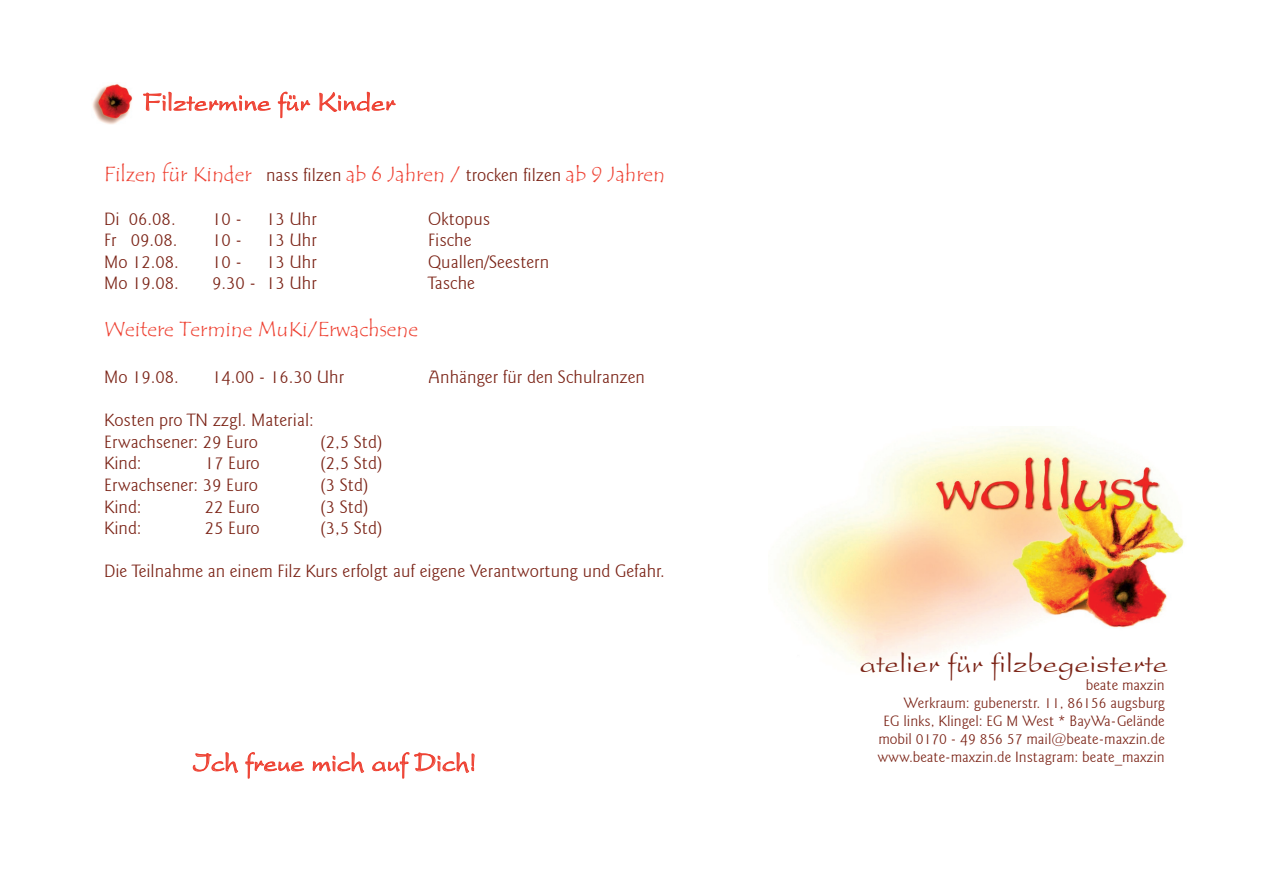
<style>
.page{position:relative;width:1263px;height:893px;background:#fff}
.page>*{position:absolute;margin:0;border:0;box-sizing:border-box;transform-origin:0 0}
.t1{font:30px "President Plain";color:#7b2316}
.t2{font:27px "President Plain";color:#ee4233}
.t3{font:21px "Tempus Sans ITC";color:#ee4233}
.t4{font:300 18px/21.6px "Goudy Sans IT Cby BT";color:#7b2316}
.t5{font:300 15px/18px "Goudy Sans IT Cby BT";color:#7b2316;text-align:right}
.s1{font-family:"Goudy Sans IT Cby BT";font-weight:300;font-size:18px;color:#7b2316}
</style>
<div class="page">
<img style="left:779px;top:428px;width:405px;height:236px">
<img style="left:92px;top:84px;width:41px;height:41px">
<svg style="left:143px;top:91px;width:128px;height:20px"></svg>
<svg style="left:278px;top:91px;width:33px;height:27px"></svg>
<svg style="left:319px;top:91px;width:77px;height:21px"></svg>
<svg style="left:192px;top:752px;width:47px;height:21px"></svg>
<svg style="left:245px;top:752px;width:59px;height:27px"></svg>
<svg style="left:312px;top:752px;width:53px;height:21px"></svg>
<svg style="left:372px;top:752px;width:103px;height:27px"></svg>
<h2 class="t2" style="left:143px;top:87px;width:254px">Filztermine für Kinder</h2>
<p class="t3" style="left:104px;top:161px;width:562px">Filzen für Kinder <span class="s1">nass filzen</span> ab 6 Jahren / <span class="s1">trocken filzen</span> ab 9 Jahren</p>
<p class="t4" style="left:104px;top:208px;width:73px">Di 06.08.</p>
<p class="t4" style="left:212px;top:208px;width:31px">10 -</p>
<p class="t4" style="left:266px;top:208px;width:52px">13 Uhr</p>
<p class="t4" style="left:428px;top:208px;width:63px">Oktopus</p>
<p class="t4" style="left:104px;top:229px;width:75px">Fr 09.08.</p>
<p class="t4" style="left:212px;top:229px;width:31px">10 -</p>
<p class="t4" style="left:266px;top:229px;width:52px">13 Uhr</p>
<p class="t4" style="left:428px;top:229px;width:45px">Fische</p>
<p class="t4" style="left:104px;top:251px;width:76px">Mo 12.08.</p>
<p class="t4" style="left:212px;top:251px;width:31px">10 -</p>
<p class="t4" style="left:266px;top:251px;width:52px">13 Uhr</p>
<p class="t4" style="left:428px;top:251px;width:123px">Quallen/Seestern</p>
<p class="t4" style="left:104px;top:273px;width:76px">Mo 19.08.</p>
<p class="t4" style="left:212px;top:273px;width:106px">9.30 - 13 Uhr</p>
<p class="t4" style="left:428px;top:273px;width:48px">Tasche</p>
<p class="t3" style="left:104px;top:316px;width:315px">Weitere Termine MuKi/Erwachsene</p>
<p class="t4" style="left:104px;top:366px;width:76px">Mo 19.08.</p>
<p class="t4" style="left:212px;top:366px;width:134px">14.00 - 16.30 Uhr</p>
<p class="t4" style="left:428px;top:366px;width:218px">Anhänger für den Schulranzen</p>
<p class="t4" style="left:104px;top:409px;width:211px">Kosten pro TN zzgl. Material:<br>Erwachsener: 29 Euro</p>
<p class="t4" style="left:320px;top:431px;width:64px">(2,5 Std)</p>
<p class="t4" style="left:104px;top:453px;width:39px">Kind:</p>
<p class="t4" style="left:205px;top:453px;width:56px">17 Euro</p>
<p class="t4" style="left:320px;top:453px;width:64px">(2,5 Std)</p>
<p class="t4" style="left:104px;top:474px;width:155px">Erwachsener: 39 Euro</p>
<p class="t4" style="left:320px;top:474px;width:50px">(3 Std)</p>
<p class="t4" style="left:104px;top:496px;width:39px">Kind:</p>
<p class="t4" style="left:205px;top:496px;width:56px">22 Euro</p>
<p class="t4" style="left:320px;top:496px;width:50px">(3 Std)</p>
<p class="t4" style="left:104px;top:517px;width:39px">Kind:</p>
<p class="t4" style="left:205px;top:517px;width:56px">25 Euro</p>
<p class="t4" style="left:320px;top:517px;width:64px">(3,5 Std)</p>
<p class="t4" style="left:104px;top:561px;width:562px">Die Teilnahme an einem Filz Kurs erfolgt auf eigene Verantwortung und Gefahr.</p>
<h2 class="t2" style="left:193px;top:747px;width:285px">Ich freue mich auf Dich!</h2>
<h1 class="t1" style="left:859px;top:646px;width:310px">atelier für filzbegeisterte</h1>
<p class="t5" style="left:877px;top:676px;width:289px">beate maxzin<br>Werkraum: gubenerstr. 11, 86156 augsburg<br>EG links, Klingel: EG M West * BayWa-Gelände mobil 0170 - 49 856 57 mail@beate-maxzin.de www.beate-maxzin.de Instagram: beate_maxzin</p>
</div>
